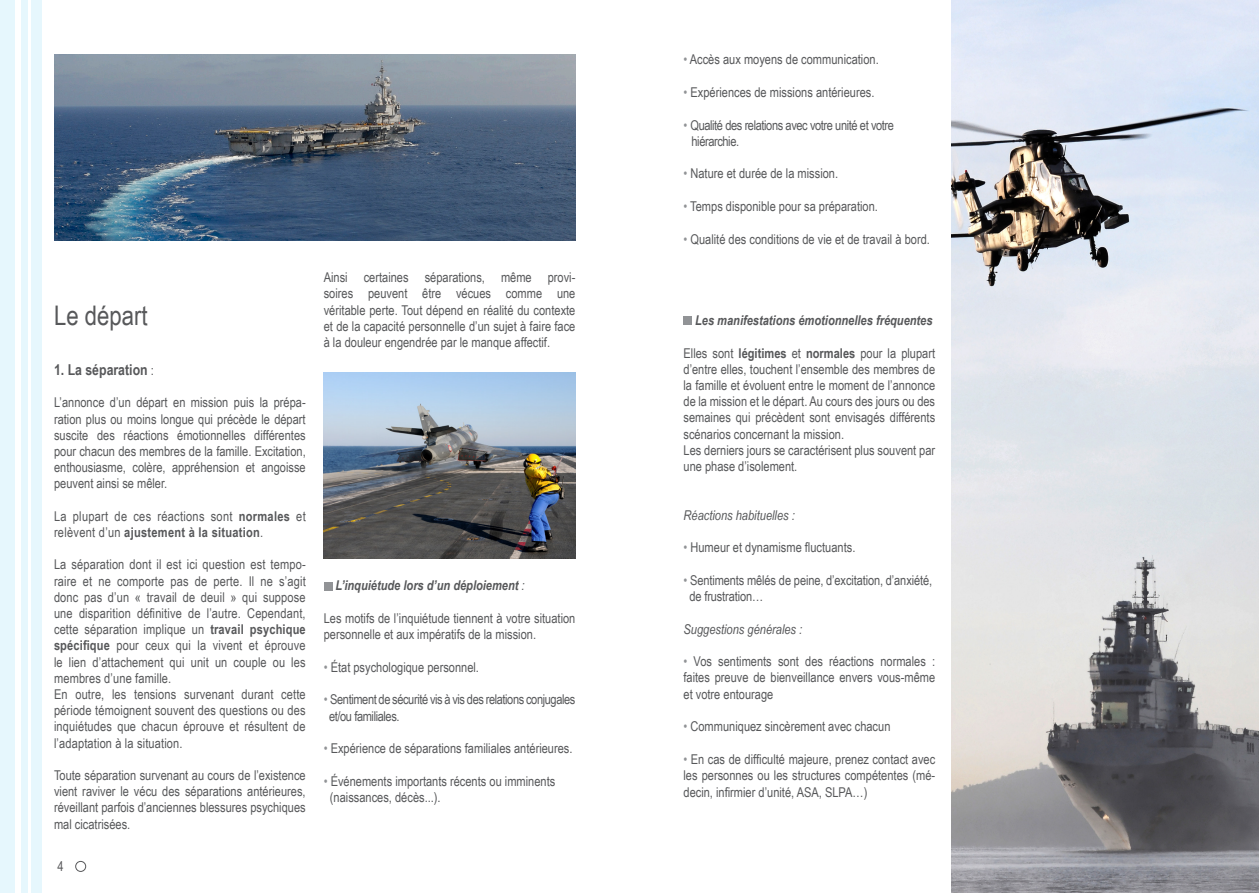
<style>
.page{position:relative;width:1259px;height:893px;background:#fff}
.page>*{position:absolute;margin:0;border:0;box-sizing:border-box;transform-origin:0 0}
.t1{font:27px "Arial Narrow";color:#57585a}
.t2{font:700 15px "Arial Narrow";color:#57585a}
.t3{font:13.5px/16.2px "Arial Narrow";color:#57585a;text-align:justify}
.t4{font:13.5px "Arial Narrow";letter-spacing:-.03em;color:#57585a}
.t5{font:13.5px/16.2px "Arial Narrow";letter-spacing:.02em;color:#57585a}
.t6{font:italic 700 13.5px "Arial Narrow";color:#57585a}
.t7{font:italic 13.5px "Arial Narrow";color:#57585a}
.s1{font-weight:400;font-size:13.5px}
.s2{font-weight:700}
.s3{font-weight:400}
.s4{color:#919396}
</style>
<div class="page">
<div style="left:0;top:0;width:14px;height:893px;background:#e6f7fd"></div>
<div style="left:22px;top:0;width:6px;height:893px;background:#e6f7fd"></div>
<div style="left:31px;top:0;width:10px;height:893px;background:#e6f7fd"></div>
<div style="left:75px;top:861px;width:11px;height:11px;border:1px solid #57585a;border-radius:50%"></div>
<div style="left:324px;top:582px;width:8px;height:8px;background:#919396"></div>
<img style="left:54px;top:54px;width:521px;height:186px">
<img style="left:951px;top:0;width:308px;height:893px">
<div style="left:683px;top:317px;width:9px;height:8px;background:#919396"></div>
<img style="left:324px;top:372px;width:251px;height:186px">
<p class="t1" style="left:54px;top:295px;width:95px">Le départ</p>
<p class="t2" style="left:54px;top:358px;width:101px">1. La séparation <span class="s1">:</span></p>
<p class="t3" style="left:54px;top:394px;width:253px">L’annonce d’un départ en mission puis la prépa&shy;ration plus ou moins longue qui précède le départ suscite des réactions émotionnelles différentes pour chacun des membres de la famille. Excitation, enthousiasme, colère, appréhension et angoisse peuvent ainsi se mêler.</p>
<p class="t5" style="left:54px;top:507px;width:253px">La plupart de ces réactions sont <span class="s2">normales</span> et relèvent d’un <span class="s2">ajustement à la situation</span>.</p>
<p class="t3" style="left:54px;top:556px;width:253px">La séparation dont il est ici question est tempo&shy;raire et ne comporte pas de perte. Il ne s’agit donc pas d’un « travail de deuil » qui suppose une disparition définitive de l’autre. Cependant, cette séparation implique un <span class="s2">travail psychique spécifique</span> pour ceux qui la vivent et éprouve le lien d’attachement qui unit un couple ou les membres d’une famille.</p>
<p class="t3" style="left:54px;top:686px;width:253px">En outre, les tensions survenant durant cette période témoignent souvent des questions ou des inquiétudes que chacun éprouve et résultent de l’adaptation à la situation.</p>
<p class="t3" style="left:54px;top:767px;width:253px">Toute séparation survenant au cours de l’existence vient raviver le vécu des séparations antérieures, réveillant parfois d’anciennes blessures psychiques</p>
<p class="t3" style="left:54px;top:815px;width:78px">mal cicatrisées.</p>
<p class="t3" style="left:57px;top:858px;width:8px">4</p>
<p class="t3" style="left:324px;top:269px;width:253px">Ainsi certaines séparations, même provi&shy;soires peuvent être vécues comme une véritable perte. Tout dépend en réalité du contexte et de la capacité personnelle d’un sujet à faire face à la douleur engendrée par le manque affectif.</p>
<p class="t6" style="left:335px;top:575px;width:191px">L’inquiétude lors d’un déploiement <span class="s3">:</span></p>
<p class="t3" style="left:324px;top:609px;width:253px">Les motifs de l’inquiétude tiennent à votre situation personnelle et aux impératifs de la mission.</p>
<p class="t3" style="left:324px;top:658px;width:157px"><span class="s4">•</span> État psychologique personnel.</p>
<p class="t4" style="left:324px;top:690px;width:253px"><span class="s4">•</span> Sentiment de sécurité vis à vis des relations conjugales</p>
<p class="t4" style="left:329px;top:706px;width:72px">et/ou familiales.</p>
<p class="t3" style="left:324px;top:740px;width:250px"><span class="s4">•</span> Expérience de séparations familiales antérieures.</p>
<p class="t3" style="left:324px;top:773px;width:233px"><span class="s4">•</span> Événements importants récents ou imminents</p>
<p class="t3" style="left:330px;top:789px;width:112px">(naissances, décès...).</p>
<p class="t3" style="left:683px;top:50px;width:197px"><span class="s4">•</span> Accès aux moyens de communication.</p>
<p class="t3" style="left:683px;top:83px;width:192px"><span class="s4">•</span> Expériences de missions antérieures.</p>
<p class="t4" style="left:683px;top:115px;width:212px"><span class="s4">•</span> Qualité des relations avec votre unité et votre</p>
<p class="t4" style="left:691px;top:131px;width:49px">hiérarchie.</p>
<p class="t3" style="left:683px;top:165px;width:156px"><span class="s4">•</span> Nature et durée de la mission.</p>
<p class="t3" style="left:683px;top:198px;width:196px"><span class="s4">•</span> Temps disponible pour sa préparation.</p>
<p class="t3" style="left:683px;top:230px;width:248px"><span class="s4">•</span> Qualité des conditions de vie et de travail à bord.</p>
<p class="t6" style="left:695px;top:310px;width:239px">Les manifestations émotionnelles fréquentes</p>
<p class="t3" style="left:683px;top:344px;width:253px">Elles sont <span class="s2">légitimes</span> et <span class="s2">normales</span> pour la plupart d’entre elles, touchent l’ensemble des membres de la famille et évoluent entre le moment de l’annonce de la mission et le départ. Au cours des jours ou des semaines qui précèdent sont envisagés différents scénarios concernant la mission.</p>
<p class="t3" style="left:683px;top:441px;width:253px">Les derniers jours se caractérisent plus souvent par une phase d’isolement.</p>
<p class="t7" style="left:683px;top:505px;width:113px">Réactions habituelles :</p>
<p class="t3" style="left:683px;top:539px;width:173px"><span class="s4">•</span> Humeur et dynamisme fluctuants.</p>
<p class="t3" style="left:683px;top:572px;width:250px"><span class="s4">•</span> Sentiments mêlés de peine, d’excitation, d’anxiété,</p>
<p class="t3" style="left:689px;top:588px;width:75px">de frustration…</p>
<p class="t7" style="left:683px;top:619px;width:120px">Suggestions générales :</p>
<p class="t3" style="left:683px;top:653px;width:253px"><span class="s4">•</span> Vos sentiments sont des réactions normales : faites preuve de bienveillance envers vous-même et votre entourage</p>
<p class="t3" style="left:683px;top:718px;width:208px"><span class="s4">•</span> Communiquez sincèrement avec chacun</p>
<p class="t3" style="left:683px;top:751px;width:253px"><span class="s4">•</span> En cas de difficulté majeure, prenez contact avec les personnes ou les structures compétentes (mé&shy;decin, infirmier d’unité, ASA, SLPA…)</p>
</div>
